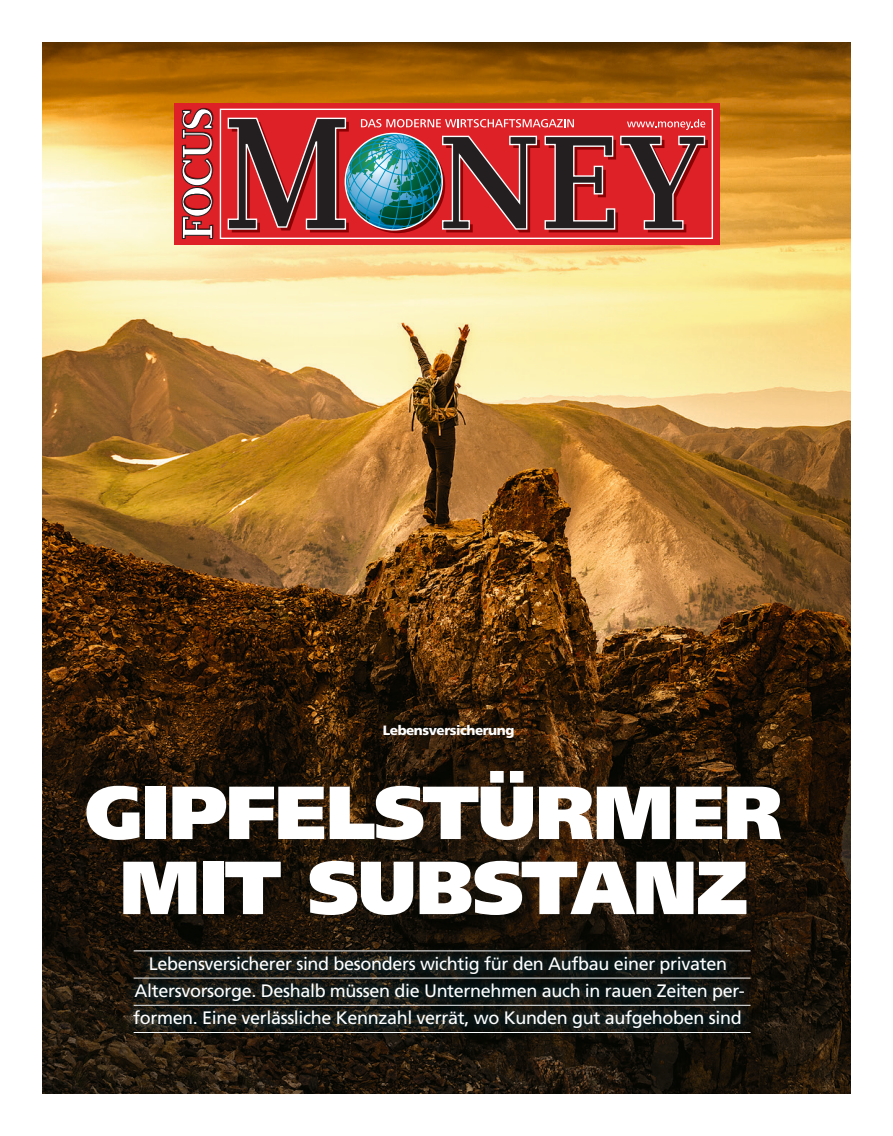
<style>
.page{position:relative;width:893px;height:1136px;background:#fff}
.page>*{position:absolute;margin:0;border:0;box-sizing:border-box;transform-origin:0 0}
.t1{font:900 75px/75px "Frutiger";letter-spacing:-.015em;color:#fff;text-align:center}
.t2{font:18px/27px "Frutiger";letter-spacing:-.02em;color:#fff;text-align:center}
.t3{font:900 13.5px "Frutiger";letter-spacing:-.035em;color:#fff}
</style>
<div class="page">
<img style="left:43px;top:43px;width:807px;height:1050px">
<div style="left:174px;top:103px;width:545px;height:142px;background:#de2027"></div>
<div style="left:220px;top:109px;width:493px;height:130px;border:1px solid #fff"></div>
<svg style="left:181px;top:108px;width:32px;height:131px"></svg>
<div style="left:184px;top:194px;width:27px;height:16px;border:1px solid #231f20;border-radius:50%"></div>
<svg style="left:227px;top:117px;width:481px;height:115px"></svg>
<div style="left:121px;top:943px;width:636px;height:98px;background:#005476;opacity:.4"></div>
<p class="t3" style="left:383px;top:722px;width:133px">Lebensversicherung</p>
<h1 class="t1" style="left:85px;top:774px;width:699px">GIPFELSTÜRMER<br>MIT SUBSTANZ</h1>
<p class="t2" style="left:133px;top:950px;width:613px">Lebensversicherer sind besonders wichtig für den Aufbau einer privaten<br>Altersvorsorge. Deshalb müssen die Unternehmen auch in rauen Zeiten per&shy;formen. Eine verlässliche Kennzahl verrät, wo Kunden gut aufgehoben sind</p>
</div>
